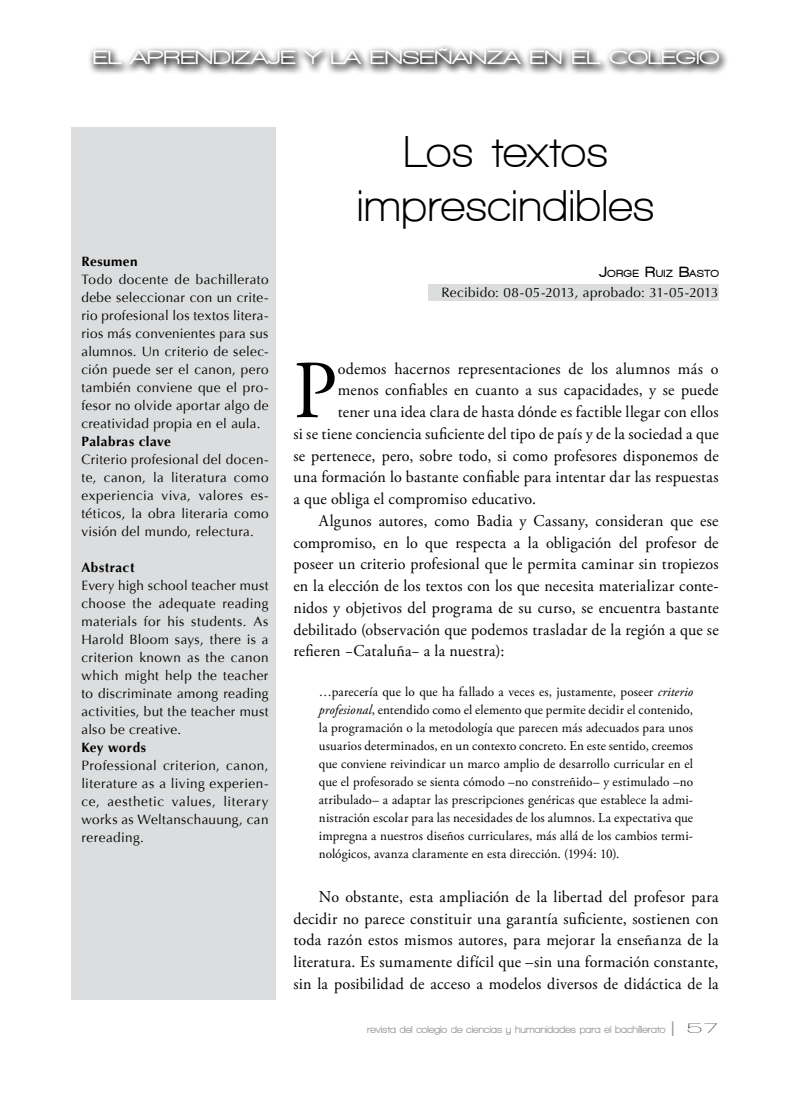
<style>
.page{position:relative;width:808px;height:1106px;background:#fff}
.page>*{position:absolute;margin:0;border:0;box-sizing:border-box;transform-origin:0 0}
.t1{font:82.05px "Adobe Garamond Pro";color:#000}
.t2{font:700 45px/54px "Walkway";letter-spacing:.015em;color:#000;text-align:center}
.t3{font:900 19.5px "Walkway Expand";color:#fff}
.t4{font:900 19.5px "Walkway Expand";letter-spacing:.025em;color:#fff}
.t5{font:16.5px/21.8px "Adobe Garamond Pro";letter-spacing:-.09em;color:#000;text-align:justify}
.t6{font:13.5px/18px "Optima";letter-spacing:.025em;color:#000;text-align:justify}
.t7{font:13.5px/18px "Adobe Garamond Pro";letter-spacing:-.015em;color:#000;text-align:justify}
.t8{font:700 13.5px "Optima";letter-spacing:.035em;color:#000}
.t9{font:800 10.5px "Walkway";color:#939598}
.t10{font:900 10.5px "Walkway";letter-spacing:.07em;color:#000}
.s1{font-size:15px}
.s2{font-style:italic}
.s3{font-family:"Verdana";font-weight:400;font-size:15px}
.s4{font-family:"Walkway Ultra Expand";font-weight:400;font-size:15px;color:#000}
</style>
<div class="page">
<div style="left:87px;top:43px;width:642px;height:32px;background:#000;opacity:.81"></div>
<div style="left:428px;top:284px;width:291px;height:17px;background:#dcddde"></div>
<div style="left:72px;top:128px;width:204px;height:871px;background:#dcddde"></div>
<p class="t3" style="left:93px;top:47px;width:454px">EL APRENDIZAJE Y LA ENSEÑANZA EN</p>
<p class="t4" style="left:572px;top:47px;width:149px">EL COLEGIO</p>
<p class="t8" style="left:81px;top:253px;width:58px">Resumen</p>
<p class="t6" style="left:81px;top:270px;width:189px">Todo docente de bachillerato debe seleccionar con un crite&shy;rio profesional los textos litera&shy;rios más convenientes para sus alumnos. Un criterio de selec&shy;ción puede ser el canon, pero también conviene que el pro&shy;fesor no olvide aportar algo de creatividad propia en el aula.</p>
<p class="t8" style="left:81px;top:433px;width:91px">Palabras clave</p>
<p class="t6" style="left:81px;top:450px;width:189px">Criterio profesional del docen&shy;te, canon, la literatura como experiencia viva, valores es&shy;téticos, la obra literaria como visión del mundo, relectura.</p>
<p class="t8" style="left:81px;top:559px;width:55px">Abstract</p>
<p class="t6" style="left:81px;top:576px;width:189px">Every high school teacher must choose the adequate reading materials for his students. As Harold Bloom says, there is a criterion known as the canon which might help the teacher to discriminate among reading activities, but the teacher must also be creative.</p>
<p class="t8" style="left:81px;top:739px;width:66px">Key words</p>
<p class="t6" style="left:81px;top:756px;width:189px">Professional criterion, canon, literature as a living experien&shy;ce, aesthetic values, literary works as Weltanschauung, can rereading.</p>
<h2 class="t2" style="left:357px;top:124px;width:299px">Los textos imprescindibles</h2>
<p class="t10" style="left:599px;top:268px;width:121px"><span class="s1">J</span>ORGE <span class="s1">R</span>UIZ <span class="s1">B</span>ASTO</p>
<p class="t6" style="left:441px;top:283px;width:279px">Recibido: 08-05-2013, aprobado: 31-05-2013</p>
<h1 class="t1" style="left:293px;top:342px;width:45px">P</h1>
<p class="t5" style="left:338px;top:358px;width:382px">odemos hacernos representaciones de los alumnos más o</p>
<p class="t5" style="left:338px;top:380px;width:382px">menos confiables en cuanto a sus capacidades, y se puede</p>
<p class="t5" style="left:338px;top:401px;width:382px">tener una idea clara de hasta dónde es factible llegar con ellos</p>
<p class="t5" style="left:293px;top:423px;width:427px">si se tiene conciencia suficiente del tipo de país y de la sociedad a que</p>
<p class="t5" style="left:293px;top:445px;width:427px">se pertenece, pero, sobre todo, si como profesores disponemos de</p>
<p class="t5" style="left:293px;top:467px;width:427px">una formación lo bastante confiable para intentar dar las respuestas</p>
<p class="t5" style="left:293px;top:488px;width:244px">a que obliga el compromiso educativo.</p>
<p class="t5" style="left:319px;top:510px;width:401px">Algunos autores, como Badia y Cassany, consideran que ese</p>
<p class="t5" style="left:293px;top:532px;width:427px">compromiso, en lo que respecta a la obligación del profesor de</p>
<p class="t5" style="left:293px;top:554px;width:427px">poseer un criterio profesional que le permita caminar sin tropiezos</p>
<p class="t5" style="left:293px;top:575px;width:427px">en la elección de los textos con los que necesita materializar conte-</p>
<p class="t5" style="left:293px;top:597px;width:427px">nidos y objetivos del programa de su curso, se encuentra bastante</p>
<p class="t5" style="left:293px;top:619px;width:427px">debilitado (observación que podemos trasladar de la región a que se</p>
<p class="t5" style="left:293px;top:641px;width:212px">refieren −Cataluña− a la nuestra):</p>
<p class="t7" style="left:319px;top:683px;width:376px">…parecería que lo que ha fallado a veces es, justamente, poseer <span class="s2">criterio profesional</span>, entendido como el elemento que permite decidir el contenido, la programación o la metodología que parecen más adecuados para unos usuarios determinados, en un contexto concreto. En este sentido, creemos que conviene reivindicar un marco amplio de desarrollo curricular en el que el profesorado se sienta cómodo –no constreñido– y estimulado –no atribulado– a adaptar las prescripciones genéricas que establece la admi&shy;nistración escolar para las necesidades de los alumnos. La expectativa que impregna a nuestros diseños curriculares, más allá de los cambios termi&shy;nológicos, avanza claramente en esta dirección. (1994: 10).</p>
<p class="t5" style="left:293px;top:886px;width:427px;text-indent:26px">No obstante, esta ampliación de la libertad del profesor para decidir no parece constituir una garantía suficiente, sostienen con toda razón estos mismos autores, para mejorar la enseñanza de la literatura. Es sumamente difícil que –sin una formación constante, sin la posibilidad de acceso a modelos diversos de didáctica de la</p>
<p class="t9" style="left:367px;top:1024px;width:353px">revista del colegio de ciencias y humanidades para el bachillerato <span class="s3">|</span> <span class="s4">57</span></p>
</div>
